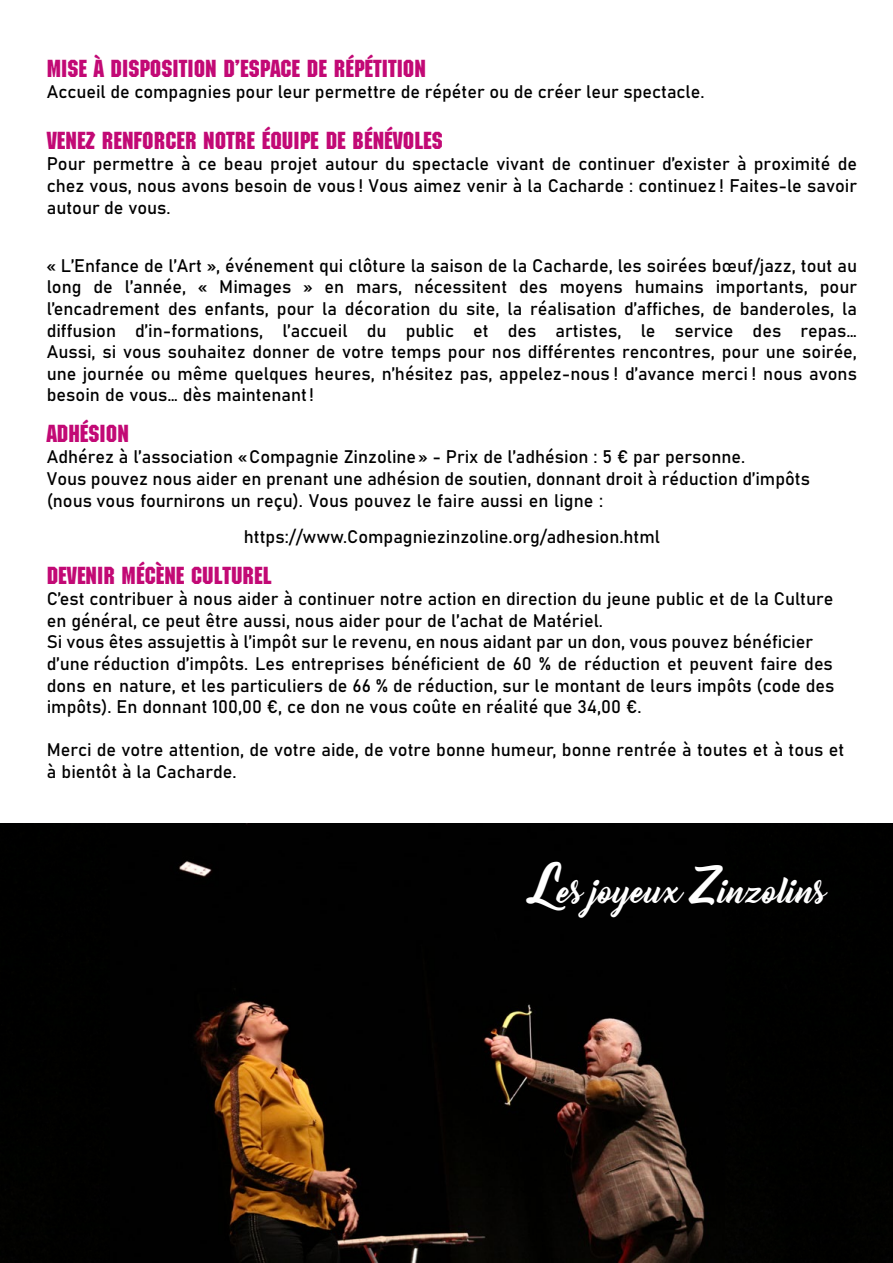
<style>
.page{position:relative;width:893px;height:1263px;background:#fff}
.page>*{position:absolute;margin:0;border:0;box-sizing:border-box;transform-origin:0 0}
.t1{font:31.5px "Bernadette";color:#fff}
.t2{font:24px "Machine Std";color:#c20975}
.t3{font:18px/21.6px "Bahnschrift";color:#000}
.s1{font-size:48px}
.s2{font-size:45px}
</style>
<div class="page">
<div style="left:0;top:823px;width:110px;height:440px;background:#000100"></div>
<img style="left:110px;top:823px;width:616px;height:440px">
<div style="left:726px;top:823px;width:167px;height:440px;background:#000100"></div>
<h2 class="t2" style="left:47px;top:54px;width:381px">MISE À DISPOSITION D’ESPACE DE RÉPÉTITION</h2>
<p class="t3" style="left:47px;top:80px;width:659px">Accueil de compagnies pour leur permettre de répéter ou de créer leur spectacle.</p>
<h2 class="t2" style="left:47px;top:126px;width:397px">VENEZ RENFORCER NOTRE ÉQUIPE DE BÉNÉVOLES</h2>
<p class="t3" style="left:47px;top:152px;width:812px;text-align:justify">Pour permettre à ce beau projet autour du spectacle vivant de continuer d’exister à proximité de chez vous, nous avons besoin de vous ! Vous aimez venir à la Cacharde : continuez ! Faites-le savoir autour de vous.</p>
<p class="t3" style="left:47px;top:253px;width:812px;text-align:justify">« L’Enfance de l’Art », événement qui clôture la saison de la Cacharde, les soirées bœuf/jazz, tout au long de l’année, « Mimages » en mars, nécessitent des moyens humains importants, pour l’encadrement des enfants, pour la décoration du site, la réalisation d’affiches, de banderoles, la diffusion d’in-formations, l’accueil du public et des artistes, le service des repas… Aussi, si vous souhaitez donner de votre temps pour nos différentes rencontres, pour une soirée, une journée ou même quelques heures, n’hésitez pas, appelez-nous ! d’avance merci ! nous avons besoin de vous… dès maintenant !</p>
<h2 class="t2" style="left:47px;top:419px;width:84px">ADHÉSION</h2>
<p class="t3" style="left:47px;top:445px;width:765px">Adhérez à l’association « Compagnie Zinzoline » - Prix de l’adhésion : 5 € par personne.<br>Vous pouvez nous aider en prenant une adhésion de soutien, donnant droit à réduction d’impôts (nous vous fournirons un reçu). Vous pouvez le faire aussi en ligne :</p>
<p class="t3" style="left:244px;top:525px;width:418px">https://www.Compagniezinzoline.org/adhesion.html</p>
<h2 class="t2" style="left:47px;top:561px;width:226px">DEVENIR MÉCÈNE CULTUREL</h2>
<p class="t3" style="left:47px;top:587px;width:789px">C’est contribuer à nous aider à continuer notre action en direction du jeune public et de la Culture en général, ce peut être aussi, nous aider pour de l’achat de Matériel.<br>Si vous êtes assujettis à l’impôt sur le revenu, en nous aidant par un don, vous pouvez bénéficier d’une réduction d’impôts. Les entreprises bénéficient de 60 % de réduction et peuvent faire des dons en nature, et les particuliers de 66 % de réduction, sur le montant de leurs impôts (code des impôts). En donnant 100,00 €, ce don ne vous coûte en réalité que 34,00 €.</p>
<p class="t3" style="left:47px;top:738px;width:799px">Merci de votre attention, de votre aide, de votre bonne humeur, bonne rentrée à toutes et à tous et à bientôt à la Cacharde.</p>
<h1 class="t1" style="left:533px;top:866px;width:295px"><span class="s1">L</span>es joyeux <span class="s2">Z</span>inzolins</h1>
</div>
